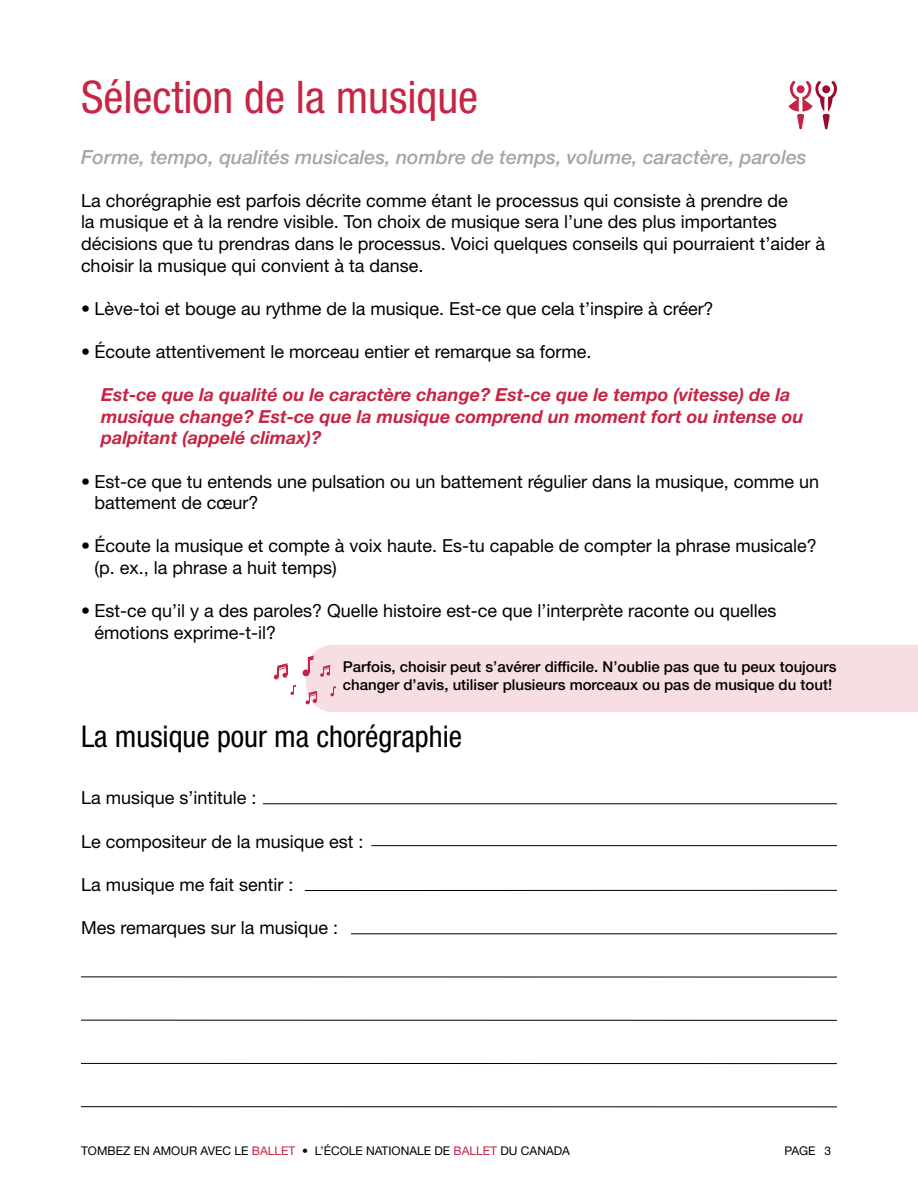
<style>
.page{position:relative;width:918px;height:1188px;background:#fff}
.page>*{position:absolute;margin:0;border:0;box-sizing:border-box;transform-origin:0 0}
.t1{font:condensed 45px "Helvetica Neue LT Std";color:#c62545}
.t2{font:condensed 30px "Helvetica Neue LT Std";color:#000}
.t3{font:italic 500 19.5px "Helvetica Neue LT Std";color:#a3a5a8}
.t4{font:18px/21.6px "Helvetica Neue LT Std";color:#000}
.t5{font:italic 700 18px/21.6px "Helvetica Neue LT Std";color:#c62545}
.t6{font:500 15px/18px "Helvetica Neue LT Std";color:#000}
.t7{font:12px "Helvetica Neue LT Std";color:#000}
.s1{color:#c42445}
</style>
<div class="page">
<svg style="left:789px;top:81px;width:48px;height:49px"></svg>
<svg style="left:274px;top:663px;width:13px;height:16px"></svg>
<svg style="left:291px;top:685px;width:5px;height:10px"></svg>
<div style="left:303px;top:669px;width:6px;height:7px;background:#c72445;border-radius:50%"></div>
<div style="left:306px;top:645px;width:612px;height:67px;background:#f6dee3"></div>
<hr style="left:263px;top:804px;width:574px;height:1px;background:#000">
<hr style="left:351px;top:934px;width:486px;height:1px;background:#000">
<hr style="left:81px;top:977px;width:756px;height:1px;background:#000">
<hr style="left:81px;top:1020px;width:756px;height:1px;background:#000">
<hr style="left:81px;top:1063px;width:756px;height:1px;background:#000">
<hr style="left:81px;top:1106px;width:756px;height:1px;background:#000">
<hr style="left:305px;top:890px;width:532px;height:1px;background:#000">
<hr style="left:371px;top:845px;width:466px;height:1px;background:#000">
<h1 class="t1" style="left:81px;top:71px;width:399px">Sélection de la musique</h1>
<p class="t3" style="left:81px;top:145px;width:727px">Forme, tempo, qualités musicales, nombre de temps, volume, caractère, paroles</p>
<p class="t4" style="left:81px;top:189px;width:746px">La chorégraphie est parfois décrite comme étant le processus qui consiste à prendre de<br>la musique et à la rendre visible. Ton choix de musique sera l’une des plus importantes décisions que tu prendras dans le processus. Voici quelques conseils qui pourraient t’aider à choisir la musique qui convient à ta danse.</p>
<p class="t4" style="left:81px;top:297px;width:634px">• Lève-toi et bouge au rythme de la musique. Est-ce que cela t’inspire à créer?</p>
<p class="t4" style="left:81px;top:340px;width:512px">• Écoute attentivement le morceau entier et remarque sa forme.</p>
<p class="t5" style="left:101px;top:384px;width:704px">Est-ce que la qualité ou le caractère change? Est-ce que le tempo (vitesse) de la musique change? Est-ce que la musique comprend un moment fort ou intense ou palpitant (appelé climax)?</p>
<p class="t4" style="left:94px;top:470px;width:726px;text-indent:-14px">• Est-ce que tu entends une pulsation ou un battement régulier dans la musique, comme un battement de cœur?</p>
<p class="t4" style="left:94px;top:535px;width:724px;text-indent:-14px">• Écoute la musique et compte à voix haute. Es-tu capable de compter la phrase musicale? (p. ex., la phrase a huit temps)</p>
<p class="t4" style="left:94px;top:600px;width:684px;text-indent:-14px">• Est-ce qu’il y a des paroles? Quelle histoire est-ce que l’interprète raconte ou quelles émotions exprime-t-il?</p>
<p class="t6" style="left:343px;top:657px;width:495px">Parfois, choisir peut s’avérer difficile. N’oublie pas que tu peux toujours changer d’avis, utiliser plusieurs morceaux ou pas de musique du tout!</p>
<h2 class="t2" style="left:81px;top:719px;width:383px">La musique pour ma chorégraphie</h2>
<p class="t4" style="left:81px;top:787px;width:177px">La musique s’intitule :</p>
<p class="t4" style="left:81px;top:830px;width:284px">Le compositeur de la musique est :</p>
<p class="t4" style="left:81px;top:873px;width:214px">La musique me fait sentir :</p>
<p class="t4" style="left:81px;top:917px;width:259px">Mes remarques sur la musique :</p>
<p class="t7" style="left:81px;top:1144px;width:491px">TOMBEZ EN AMOUR AVEC LE <span class="s1">BALLET</span> • L’ÉCOLE NATIONALE DE <span class="s1">BALLET</span> DU CANADA</p>
<p class="t7" style="left:784px;top:1144px;width:48px">PAGE 3</p>
</div>
